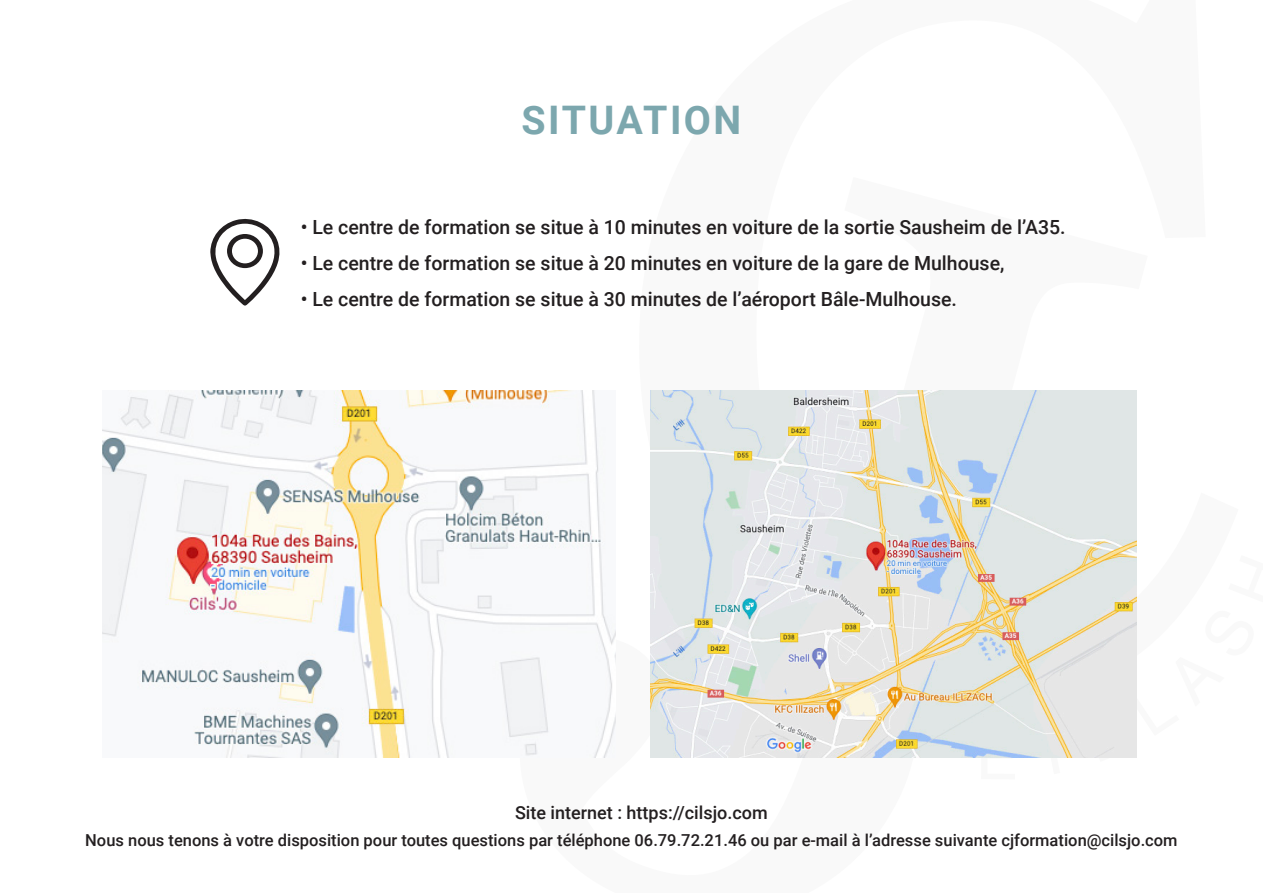
<style>
.page{position:relative;width:1263px;height:893px;background:#fff}
.page>*{position:absolute;margin:0;border:0;box-sizing:border-box;transform-origin:0 0}
.t1{font:700 39.3px "Roboto";letter-spacing:.065em;color:#7ca7ae}
.t2{font:500 19.5px "Roboto";color:#231f20}
.t3{font:500 18px "Roboto";color:#231f20}
.t4{font:500 16.5px "Roboto";color:#231f20}
</style>
<div class="page">
<svg style="left:210px;top:218px;width:70px;height:88px"></svg>
<img style="left:102px;top:390px;width:513px;height:368px">
<img style="left:651px;top:390px;width:486px;height:368px">
<p class="t1" style="left:522px;top:93px;width:221px">SITUATION</p>
<p class="t2" style="left:301px;top:213px;width:766px">• Le centre de formation se situe à 10 minutes en voiture de la sortie Sausheim de l’A35.</p>
<p class="t2" style="left:301px;top:249px;width:705px">• Le centre de formation se situe à 20 minutes en voiture de la gare de Mulhouse,</p>
<p class="t2" style="left:301px;top:285px;width:658px">• Le centre de formation se situe à 30 minutes de l’aéroport Bâle-Mulhouse.</p>
<p class="t3" style="left:515px;top:800px;width:254px">Site internet : https://cilsjo.com</p>
<p class="t4" style="left:85px;top:828px;width:1094px">Nous nous tenons à votre disposition pour toutes questions par téléphone 06.79.72.21.46 ou par e-mail à l’adresse suivante cjformation@cilsjo.com</p>
</div>
